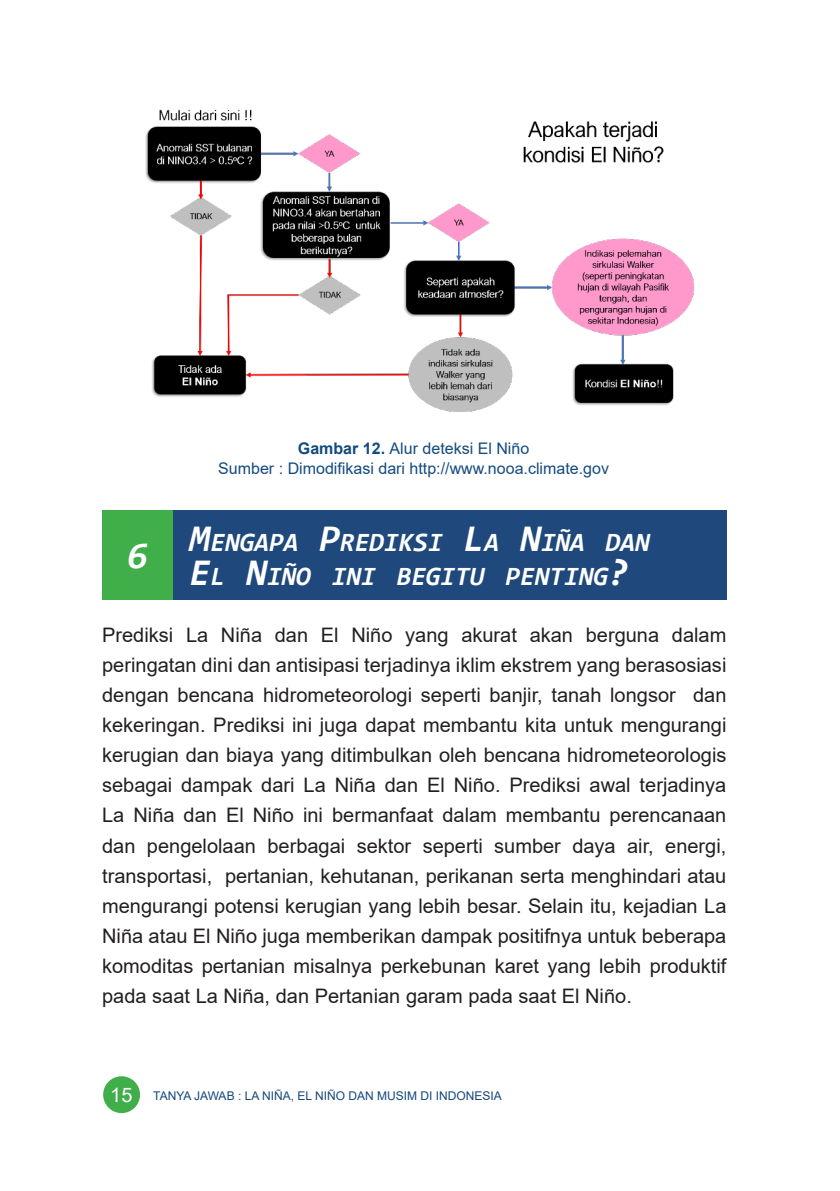
<style>
.page{position:relative;width:840px;height:1191px;background:#fff}
.page>*{position:absolute;margin:0;border:0;box-sizing:border-box;transform-origin:0 0}
.Imam{font:italic 700 38px "Consolas";color:#fff}
.Imam-2{font:italic 700 26.6px/34px "Consolas";color:#fff}
.Imam-3{font:20px/30px "Arial";color:#231f20;text-align:justify}
.Imam-4{font:16px "Arial";color:#134b7f}
.t1{font:12px "Arial";color:#16487c}
.s1{font-weight:700}
.s2{font-size:38px}
.s3{font-size:20px;color:#fff}
</style>
<div class="page">
<img style="left:145px;top:109px;width:548px;height:302px">
<div style="left:102px;top:510px;width:624px;height:89px;background:#1f497d"></div>
<div style="left:102px;top:510px;width:71px;height:89px;background:#40ae49"></div>
<div style="left:103px;top:1076px;width:37px;height:37px;background:#40ae49;border-radius:50%"></div>
<p class="Imam" style="left:127px;top:528px;width:22px">6</p>
<p class="Imam-4" style="left:298px;top:437px;width:233px"><span class="s1">Gambar 12.</span> Alur deteksi El Niño</p>
<p class="Imam-4" style="left:218px;top:457px;width:392px">Sumber : Dimodifikasi dari http://www.nooa.climate.gov</p>
<p class="Imam-2" style="left:189px;top:524px;width:448px"><span class="s2">M</span>ENGAPA <span class="s2">P</span>REDIKSI <span class="s2">L</span>A <span class="s2">N</span>IÑA DAN<br><span class="s2">E</span>L <span class="s2">N</span>IÑO INI BEGITU PEN TING<span class="s2">?</span></p>
<p class="Imam-3" style="left:102px;top:620px;width:625px">Prediksi La Niña dan El Niño yang akurat akan berguna dalam peringatan dini dan antisipasi terjadinya iklim ekstrem yang berasosiasi dengan bencana hidrometeorologi seperti banjir, tanah longsor dan kekeringan. Prediksi ini juga dapat membantu kita untuk mengurangi kerugian dan biaya yang ditimbulkan oleh bencana hidrometeorologis sebagai dampak dari La Niña dan El Niño. Prediksi awal terjadinya La Niña dan El Niño ini bermanfaat dalam membantu perencanaan dan pengelolaan berbagai sektor seperti sumber daya air, energi, transportasi, pertanian, kehutanan, perikanan serta menghindari atau mengurangi potensi kerugian yang lebih besar. Selain itu, kejadian La Niña atau El Niño juga memberikan dampak positifnya untuk beberapa komoditas pertanian misalnya perkebunan karet yang lebih produktif pada saat La Niña, dan Pertanian garam pada saat El Niño.</p>
<p class="t1" style="left:110px;top:1087px;width:393px"><span class="s3">15</span> TANYA JAWAB : LA NIÑA, EL NIÑO DAN MUSIM DI INDONESIA</p>
</div>
